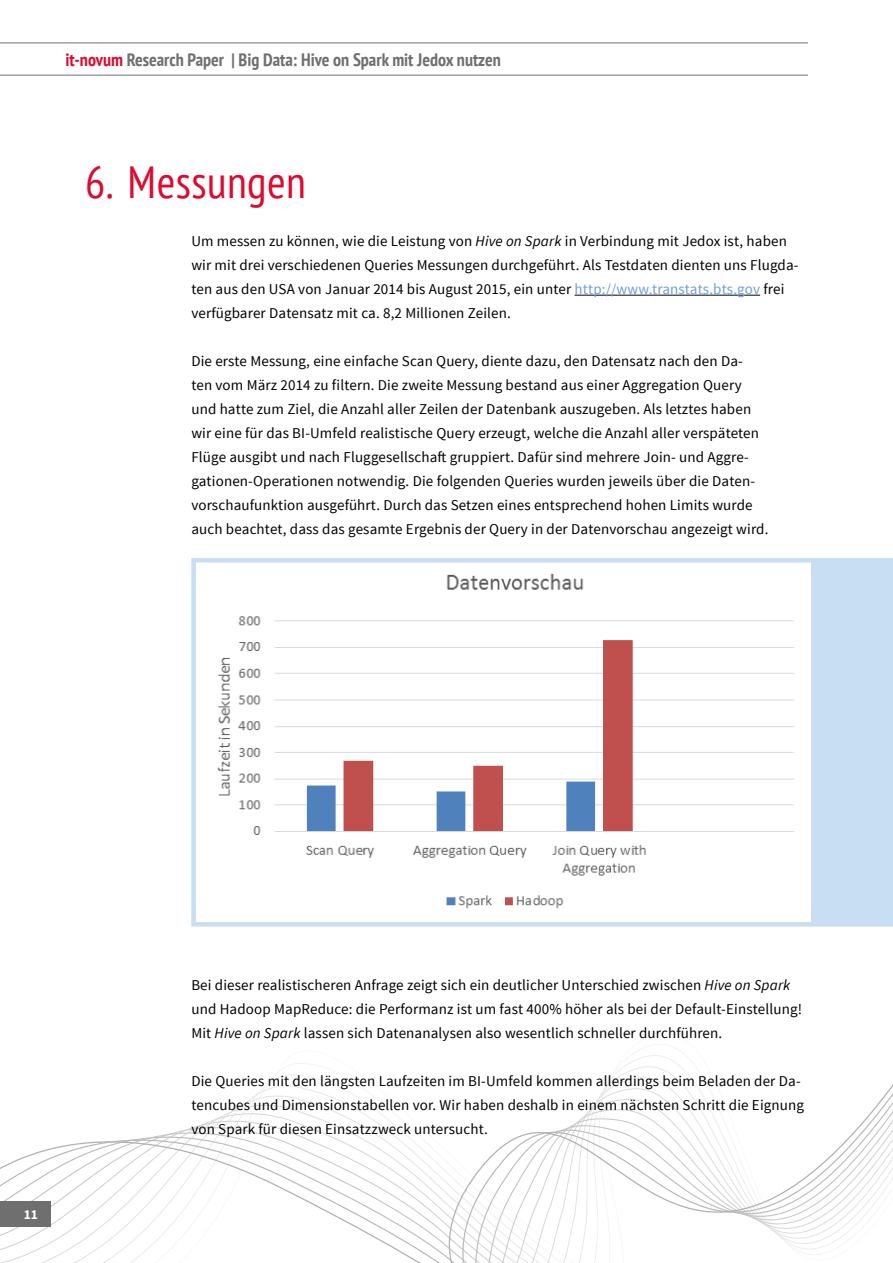
<style>
.page{position:relative;width:893px;height:1263px;background:#fff}
.page>*{position:absolute;margin:0;border:0;box-sizing:border-box;transform-origin:0 0}
.t1{font:condensed 45px "PT Sans";letter-spacing:.01em;color:#dd0b2f}
.t2{font:700 condensed 18px "PT Sans";color:#706f6f}
.t3{font:15px/24px "Source Sans Pro";letter-spacing:.01em;color:#000}
.t4{font:700 13.5px "Source Sans Pro";color:#fff}
.s1{color:#dd0b2f}
.s2{font-style:italic}
.s3{color:#6f9ed4}
</style>
<div class="page">
<hr style="left:0;top:43px;width:808px;height:1px;background:#706f6f">
<hr style="left:0;top:75px;width:808px;height:1px;background:#706f6f">
<svg style="left:0;top:1044px;width:893px;height:219px"></svg>
<hr style="left:575px;top:295px;width:185px;height:1px;background:#000">
<svg style="left:191px;top:558px;width:702px;height:368px"></svg>
<div style="left:0;top:1201px;width:51px;height:26px;background:#706f6f"></div>
<p class="t2" style="left:65px;top:48px;width:437px"><span class="s1">it-novum</span> Research Paper | Big Data: Hive on Spark mit Jedox nutzen</p>
<h1 class="t1" style="left:85px;top:153px;width:222px">6. Messungen</h1>
<p class="t3" style="left:191px;top:229px;width:609px">Um messen zu können, wie die Leistung von <span class="s2">Hive on Spark</span> in Verbindung mit Jedox ist, haben wir mit drei verschiedenen Queries Messungen durchgeführt. Als Testdaten dienten uns Flugda&shy;ten aus den USA von Januar 2014 bis August 2015, ein unter <span class="s3">http://www.transtats.bts.gov</span> frei verfügbarer Datensatz mit ca. 8,2 Millionen Zeilen.</p>
<p class="t3" style="left:191px;top:349px;width:579px">Die erste Messung, eine einfache Scan Query, diente dazu, den Datensatz nach den Da-<br>ten vom März 2014 zu filtern. Die zweite Messung bestand aus einer Aggregation Query und hatte zum Ziel, die Anzahl aller Zeilen der Datenbank auszugeben. Als letztes haben wir eine für das BI-Umfeld realistische Query erzeugt, welche die Anzahl aller verspäteten Flüge ausgibt und nach Fluggesellschaft gruppiert. Dafür sind mehrere Join- und Aggre&shy;gationen-Operationen notwendig. Die folgenden Queries wurden jeweils über die Daten&shy;vorschaufunktion ausgeführt. Durch das Setzen eines entsprechend hohen Limits wurde auch beachtet, dass das gesamte Ergebnis der Query in der Datenvorschau angezeigt wird.</p>
<p class="t4" style="left:24px;top:1206px;width:16px">11</p>
<p class="t3" style="left:191px;top:973px;width:612px">Bei dieser realistischeren Anfrage zeigt sich ein deutlicher Unterschied zwischen <span class="s2">Hive on Spark </span>und Hadoop MapReduce: die Performanz ist um fast 400% höher als bei der Default-Einstellung!<br>Mit <span class="s2">Hive on Spark</span> lassen sich Datenanalysen also wesentlich schneller durchführen.</p>
<p class="t3" style="left:191px;top:1069px;width:614px">Die Queries mit den längsten Laufzeiten im BI-Umfeld kommen allerdings beim Beladen der Da&shy;tencubes und Dimensionstabellen vor. Wir haben deshalb in einem nächsten Schritt die Eignung von Spark für diesen Einsatzzweck untersucht.</p>
</div>
